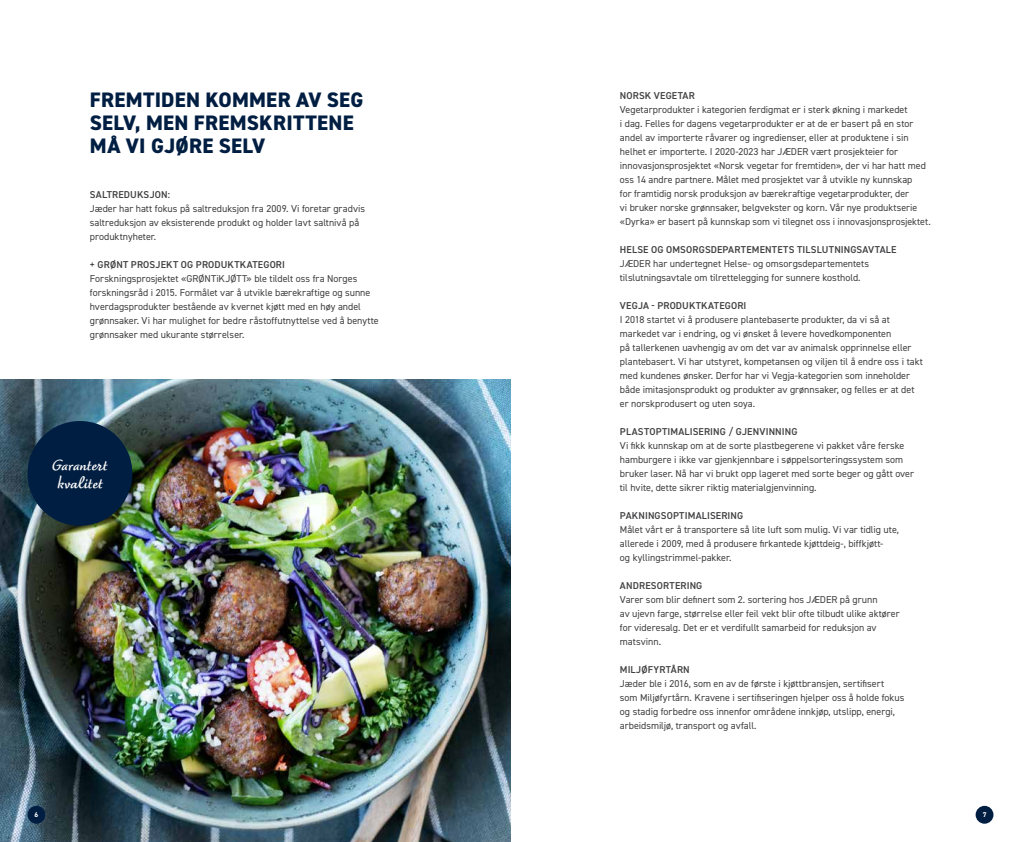
<style>
.page{position:relative;width:1021px;height:842px;background:#fff}
.page>*{position:absolute;margin:0;border:0;box-sizing:border-box;transform-origin:0 0}
.t1{font:800 21px/23px "DIN2014";letter-spacing:.01em;color:#001e42}
.t2{font:700 18px/18px "Dolce";color:#fff}
.t3{font:10px/14px "DIN2014";color:#414042}
.t4{font:600 10px "DIN2014";letter-spacing:.015em;color:#414042}
.t5{font:700 7px "DIN2014";color:#fff}
</style>
<div class="page">
<div style="left:975px;top:806px;width:18px;height:18px;background:#001e42;border-radius:50%"></div>
<img style="left:0;top:380px;width:510px;height:462px">
<div style="left:27px;top:806px;width:18px;height:18px;background:#001e42;border-radius:50%"></div>
<div style="left:27px;top:421px;width:105px;height:105px;background:#001e42;border-radius:50%"></div>
<h1 class="t1" style="left:90px;top:88px;width:275px">FREMTIDEN KOMMER AV SEG<br>SELV, MEN FREMSKRITTENE<br>MÅ VI GJØRE SELV</h1>
<p class="t4" style="left:90px;top:188px;width:82px">SALTREDUKSJON:</p>
<p class="t3" style="left:90px;top:202px;width:277px">Jæder har hatt fokus på saltreduksjon fra 2009. Vi foretar gradvis saltreduksjon av eksisterende produkt og holder lavt saltnivå på produktnyheter.</p>
<p class="t4" style="left:90px;top:258px;width:197px">+ GRØNT PROSJEKT OG PRODUKTKATEGORI</p>
<p class="t3" style="left:90px;top:272px;width:290px">Forskningsprosjektet «GRØNTiKJØTT» ble tildelt oss fra Norges forskningsråd i 2015. Formålet var å utvikle bærekraftige og sunne hverdagsprodukter bestående av kvernet kjøtt med en høy andel grønnsaker. Vi har mulighet for bedre råstoffutnyttelse ved å benytte grønnsaker med ukurante størrelser.</p>
<h2 class="t2" style="left:52px;top:458px;width:56px">Garantert kvalitet</h2>
<p class="t4" style="left:620px;top:88px;width:76px">NORSK VEGETAR</p>
<p class="t3" style="left:620px;top:102px;width:312px">Vegetarprodukter i kategorien ferdigmat er i sterk økning i markedet<br>i dag. Felles for dagens vegetarprodukter er at de er basert på en stor andel av importerte råvarer og ingredienser, eller at produktene i sin helhet er importerte. I 2020-2023 har JÆDER vært prosjekteier for innovasjonsprosjektet «Norsk vegetar for fremtiden», der vi har hatt med oss 14 andre partnere. Målet med prosjektet var å utvikle ny kunnskap<br>for framtidig norsk produksjon av bærekraftige vegetarprodukter, der<br>vi bruker norske grønnsaker, belgvekster og korn. Vår nye produktserie «Dyrka» er basert på kunnskap som vi tilegnet oss i innovasjonsprosjektet.</p>
<p class="t4" style="left:620px;top:242px;width:278px">HELSE OG OMSORGSDEPARTEMENTETS TILSLUTNINGSAVTALE</p>
<p class="t3" style="left:620px;top:256px;width:251px">JÆDER har undertegnet Helse- og omsorgsdepartementets tilslutningsavtale om tilrettelegging for sunnere kosthold.</p>
<p class="t4" style="left:620px;top:298px;width:128px">VEGJA - PRODUKTKATEGORI</p>
<p class="t3" style="left:620px;top:312px;width:304px">I 2018 startet vi å produsere plantebaserte produkter, da vi så at markedet var i endring, og vi ønsket å levere hovedkomponenten<br>på tallerkenen uavhengig av om det var av animalsk opprinnelse eller plantebasert. Vi har utstyret, kompetansen og viljen til å endre oss i takt med kundenes ønsker. Derfor har vi Vegja-kategorien som inneholder både imitasjonsprodukt og produkter av grønnsaker, og felles er at det er norskprodusert og uten soya.</p>
<p class="t4" style="left:620px;top:424px;width:179px">PLASTOPTIMALISERING / GJENVINNING</p>
<p class="t3" style="left:620px;top:438px;width:296px">Vi fikk kunnskap om at de sorte plastbegerene vi pakket våre ferske hamburgere i ikke var gjenkjennbare i søppelsorteringssystem som bruker laser. Nå har vi brukt opp lageret med sorte beger og gått over til hvite, dette sikrer riktig materialgjenvinning.</p>
<p class="t4" style="left:620px;top:508px;width:125px">PAKNINGSOPTIMALISERING</p>
<p class="t3" style="left:620px;top:522px;width:280px">Målet vårt er å transportere så lite luft som mulig. Vi var tidlig ute, allerede i 2009, med å produsere firkantede kjøttdeig-, biffkjøtt-<br>og kyllingstrimmel-pakker.</p>
<p class="t4" style="left:620px;top:578px;width:84px">ANDRESORTERING</p>
<p class="t3" style="left:620px;top:592px;width:281px">Varer som blir definert som 2. sortering hos JÆDER på grunn<br>av ujevn farge, størrelse eller feil vekt blir ofte tilbudt ulike aktører for videresalg. Det er et verdifullt samarbeid for reduksjon av matsvinn.</p>
<p class="t4" style="left:620px;top:662px;width:71px">MILJØFYRTÅRN</p>
<p class="t3" style="left:620px;top:676px;width:286px">Jæder ble i 2016, som en av de første i kjøttbransjen, sertifisert som Miljøfyrtårn. Kravene i sertifiseringen hjelper oss å holde fokus og stadig forbedre oss innenfor områdene innkjøp, utslipp, energi, arbeidsmiljø, transport og avfall.</p>
<p class="t5" style="left:35px;top:810px;width:5px">6</p>
<p class="t5" style="left:982px;top:810px;width:5px">7</p>
</div>
